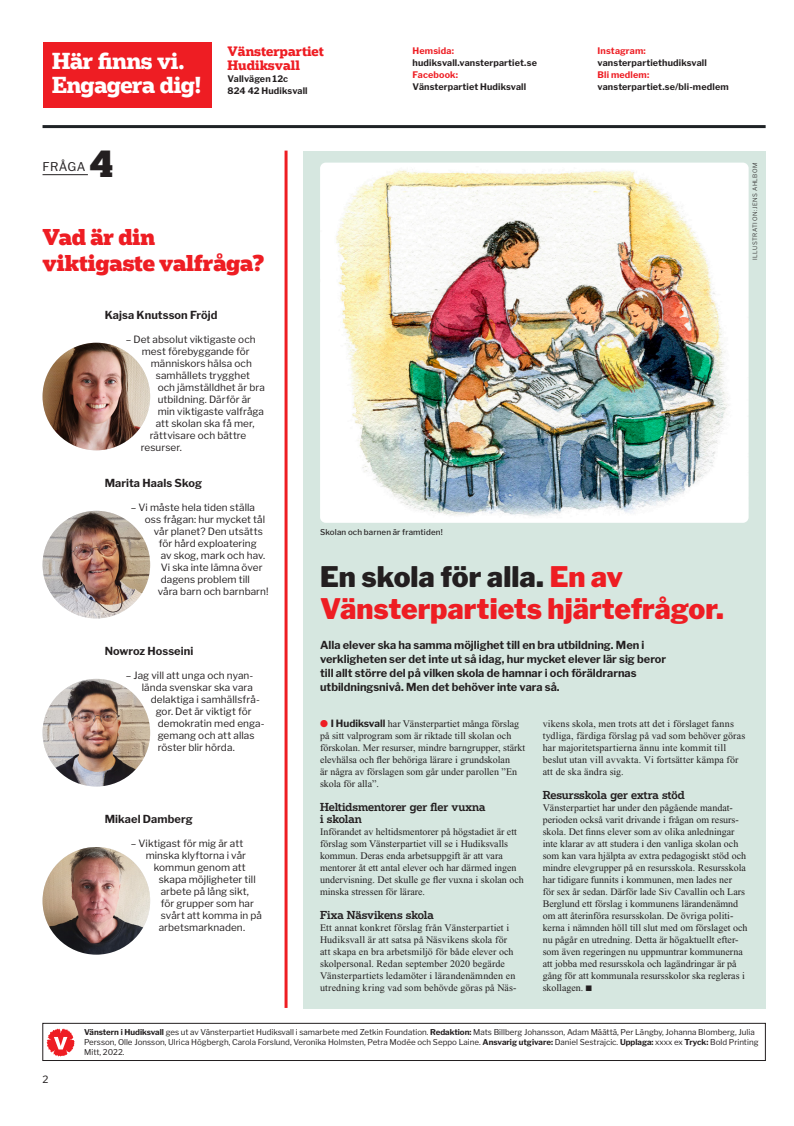
<style>
.page{position:relative;width:794px;height:1126px;background:#fff}
.page>*{position:absolute;margin:0;border:0;box-sizing:border-box;transform-origin:0 0}
.t1{font:900 36px "Popular";color:#231f20}
.Rubrik_Ledare_Libre{font:900 28.1px/31.6px "Libre Franklin";letter-spacing:-.005em;color:#ee1d23}
.Här_finns_vi_-_Popul{font:700 22px "Popular";letter-spacing:-.02em;color:#fff}
.Fråga_4_Rubrik_Popul{font:900 21.8px/25.9px "Popular";letter-spacing:-.01em;color:#ee1d23}
.t2{font:700 13px "Popular";color:#ee1d23}
.t3{font:12px "Libre Franklin";letter-spacing:.03em;color:#231f20}
.Ingress_Ledare_Libre{font:700 11px/14px "Libre Franklin";color:#231f20}
.Artikel__Mellanrubri{font:500 11px/12px "Popular";letter-spacing:-.01em;color:#231f20}
.Fråga_4_Namn_Libre_F{font:700 11px "Libre Franklin";letter-spacing:.01em;color:#231f20}
.Brödtext_Artikel_Tim{font:10px/12px "Times New Roman";color:#231f20}
.Fråga_4_Svar_Libre_F{font:10px "Libre Franklin";letter-spacing:.005em;color:#231f20}
.Här_finns_vi_Kontakt{font:700 9px/12px "Libre Franklin";letter-spacing:.015em;color:#231f20}
.Här_finns_vi_Kontakt-2{font:700 9px "Libre Franklin";letter-spacing:.015em;color:#ee1d23}
.t4{font:8px/10px "Libre Franklin";color:#231f20}
.Bildtext_8_10{font:500 8px "Libre Franklin";letter-spacing:.015em;color:#231f20}
.Fotobyline_vid_bild{font:300 6px "Libre Franklin";letter-spacing:.065em;color:#231f20}
.s1{color:#ee1d23}
.s2{color:#231f20}
.s3{font-family:"Libre Franklin";font-weight:700}
.s4{font-weight:700}
</style>
<div class="page">
<hr style="left:43px;top:125px;width:722px;height:3px;background:#1f2326">
<div style="left:43px;top:1022px;width:722px;height:38px;border:1px solid #231f20"></div>
<svg style="left:47px;top:1028px;width:28px;height:28px"></svg>
<div style="left:43px;top:43px;width:168px;height:65px;background:#ee1d23"></div>
<hr style="left:284px;top:151px;width:3px;height:856px;background:#ee1d23">
<div style="left:303px;top:151px;width:462px;height:857px;background:#d6e7e0"></div>
<img style="left:320px;top:163px;width:428px;height:360px">
<img style="left:43px;top:847px;width:107px;height:107px;border-radius:54px">
<img style="left:43px;top:343px;width:107px;height:107px;border-radius:54px">
<img style="left:43px;top:511px;width:107px;height:107px;border-radius:54px">
<img style="left:43px;top:678px;width:107px;height:108px;border-radius:54px">
<hr style="left:43px;top:174px;width:45px;height:1px;background:#231f20">
<p class="Här_finns_vi_-_Popul" style="left:52px;top:46px;width:134px">Här finns vi.</p>
<p class="Här_finns_vi_-_Popul" style="left:52px;top:70px;width:150px">Engagera dig!</p>
<p class="t3" style="left:43px;top:157px;width:45px">FRÅGA</p>
<p class="t1" style="left:89px;top:140px;width:25px">4</p>
<p class="t2" style="left:227px;top:42px;width:98px">Vänsterpartiet</p>
<p class="t2" style="left:227px;top:56px;width:74px">Hudiksvall</p>
<p class="Här_finns_vi_Kontakt" style="left:227px;top:72px;width:62px">Vallvägen 12c</p>
<p class="Här_finns_vi_Kontakt" style="left:227px;top:84px;width:82px">824 42 Hudiksvall</p>
<p class="Fråga_4_Rubrik_Popul" style="left:43px;top:223px;width:223px">Vad är din viktigaste valfråga?</p>
<p class="Här_finns_vi_Kontakt-2" style="left:412px;top:43px;width:43px">Hemsida:</p>
<p class="Här_finns_vi_Kontakt" style="left:412px;top:56px;width:126px">hudiksvall.vansterpartiet.se</p>
<p class="Här_finns_vi_Kontakt-2" style="left:412px;top:67px;width:47px">Facebook:</p>
<p class="Här_finns_vi_Kontakt" style="left:412px;top:80px;width:115px">Vänsterpartiet Hudiksvall</p>
<p class="Här_finns_vi_Kontakt-2" style="left:597px;top:43px;width:50px">Instagram:</p>
<p class="Här_finns_vi_Kontakt" style="left:597px;top:56px;width:111px">vansterpartiethudiksvall<br><span class="s1">Bli medlem:</span></p>
<p class="Här_finns_vi_Kontakt" style="left:597px;top:80px;width:133px">vansterpartiet.se/bli-medlem</p>
<p class="Fråga_4_Namn_Libre_F" style="left:105px;top:306px;width:114px">Kajsa Knutsson Fröjd</p>
<p class="Fråga_4_Svar_Libre_F" style="left:126px;top:331px;width:131px">– Det absolut viktigaste och</p>
<p class="Fråga_4_Svar_Libre_F" style="left:142px;top:343px;width:110px">mest förebyggande för</p>
<p class="Fråga_4_Svar_Libre_F" style="left:151px;top:355px;width:103px">människors hälsa och</p>
<p class="Fråga_4_Svar_Libre_F" style="left:156px;top:367px;width:96px">samhällets trygghet</p>
<p class="Fråga_4_Svar_Libre_F" style="left:158px;top:379px;width:109px">och jämställdhet är bra</p>
<p class="Fråga_4_Svar_Libre_F" style="left:158px;top:391px;width:95px">utbildning. Därför är</p>
<p class="Fråga_4_Svar_Libre_F" style="left:158px;top:403px;width:108px">min viktigaste valfråga</p>
<p class="Fråga_4_Svar_Libre_F" style="left:156px;top:415px;width:100px">att skolan ska få mer,</p>
<p class="Fråga_4_Svar_Libre_F" style="left:150px;top:427px;width:98px">rättvisare och bättre</p>
<p class="Fråga_4_Svar_Libre_F" style="left:141px;top:439px;width:43px">resurser.</p>
<p class="Fråga_4_Namn_Libre_F" style="left:105px;top:473px;width:99px">Marita Haals Skog</p>
<p class="Fråga_4_Svar_Libre_F" style="left:131px;top:499px;width:126px">– Vi måste hela tiden ställa</p>
<p class="Fråga_4_Svar_Libre_F" style="left:145px;top:511px;width:122px">oss frågan: hur mycket tål</p>
<p class="Fråga_4_Svar_Libre_F" style="left:154px;top:523px;width:111px">vår planet? Den utsätts</p>
<p class="Fråga_4_Svar_Libre_F" style="left:159px;top:535px;width:100px">för hård exploatering</p>
<p class="Fråga_4_Svar_Libre_F" style="left:161px;top:547px;width:106px">av skog, mark och hav.</p>
<p class="Fråga_4_Svar_Libre_F" style="left:161px;top:559px;width:103px">Vi ska inte lämna över</p>
<p class="Fråga_4_Svar_Libre_F" style="left:161px;top:571px;width:91px">dagens problem till</p>
<p class="Fråga_4_Svar_Libre_F" style="left:158px;top:583px;width:112px">våra barn och barnbarn!</p>
<p class="Bildtext_8_10" style="left:320px;top:525px;width:124px">Skolan och barnen är framtiden!</p>
<p class="Rubrik_Ledare_Libre" style="left:320px;top:558px;width:405px"><span class="s2">En skola för alla.</span> En av<br>Vänsterpartiets hjärtefrågor.</p>
<p class="Fotobyline_vid_bild" style="left:750px;top:260px;width:99px;rotate:-90deg">ILLUSTRATION: JENS AHLBOM</p>
<p class="Fråga_4_Namn_Libre_F" style="left:105px;top:642px;width:90px">Nowroz Hosseini</p>
<p class="Fråga_4_Svar_Libre_F" style="left:126px;top:667px;width:129px">– Jag vill att unga och nyan-</p>
<p class="Fråga_4_Svar_Libre_F" style="left:142px;top:679px;width:113px">lända svenskar ska vara</p>
<p class="Fråga_4_Svar_Libre_F" style="left:151px;top:691px;width:111px">delaktiga i samhällsfrå-</p>
<p class="Fråga_4_Svar_Libre_F" style="left:156px;top:703px;width:98px">gor. Det är viktigt för</p>
<p class="Fråga_4_Svar_Libre_F" style="left:158px;top:715px;width:108px">demokratin med enga-</p>
<p class="Fråga_4_Svar_Libre_F" style="left:158px;top:727px;width:98px">gemang och att allas</p>
<p class="Fråga_4_Svar_Libre_F" style="left:158px;top:739px;width:79px">röster blir hörda.</p>
<p class="Fråga_4_Namn_Libre_F" style="left:105px;top:810px;width:90px">Mikael Damberg</p>
<p class="Fråga_4_Svar_Libre_F" style="left:131px;top:835px;width:114px">– Viktigast för mig är att</p>
<p class="Fråga_4_Svar_Libre_F" style="left:146px;top:847px;width:102px">minska klyftorna i vår</p>
<p class="Fråga_4_Svar_Libre_F" style="left:154px;top:859px;width:94px">kommun genom att</p>
<p class="Fråga_4_Svar_Libre_F" style="left:159px;top:871px;width:98px">skapa möjligheter till</p>
<p class="Fråga_4_Svar_Libre_F" style="left:161px;top:883px;width:90px">arbete på lång sikt,</p>
<p class="Fråga_4_Svar_Libre_F" style="left:161px;top:895px;width:95px">för grupper som har</p>
<p class="Fråga_4_Svar_Libre_F" style="left:161px;top:907px;width:103px">svårt att komma in på</p>
<p class="Fråga_4_Svar_Libre_F" style="left:159px;top:919px;width:88px">arbetsmarknaden.</p>
<p class="Ingress_Ledare_Libre" style="left:320px;top:636px;width:347px">Alla elever ska ha samma möjlighet till en bra utbildning. Men i verkligheten ser det inte ut så idag, hur mycket elever lär sig beror till allt större del på vilken skola de hamnar i och föräldrarnas utbildningsnivå. Men det behöver inte vara så.</p>
<p class="Brödtext_Artikel_Tim" style="left:320px;top:717px;width:207px"><span class="s1">●</span> <span class="s3">I Hudiksvall</span> har Vänsterpartiet många förslag på sitt valprogram som är riktade till skolan och förskolan. Mer resurser, mindre barngrupper, stärkt elevhälsa och fler behöriga lärare i grundskolan<br>är några av förslagen som går under parollen ”En skola för alla”.</p>
<p class="Artikel__Mellanrubri" style="left:320px;top:800px;width:167px">Heltidsmentorer ger fler vuxna i skolan</p>
<p class="Brödtext_Artikel_Tim" style="left:320px;top:825px;width:205px">Införandet av heltidsmentorer på högstadiet är ett förslag som Vänsterpartiet vill se i Hudiksvalls kommun. Deras enda arbetsuppgift är att vara mentorer åt ett antal elever och har därmed ingen undervisning. Det skulle ge fler vuxna i skolan och minska stressen för lärare.</p>
<p class="Artikel__Mellanrubri" style="left:320px;top:908px;width:115px">Fixa Näsvikens skola</p>
<p class="Brödtext_Artikel_Tim" style="left:320px;top:921px;width:198px">Ett annat konkret förslag från Vänsterpartiet i Hudiksvall är att satsa på Näsvikens skola för att skapa en bra arbetsmiljö för både elever och skolpersonal. Redan september 2020 begärde Vänsterpartiets ledamöter i lärandenämnden en utredning kring vad som behövde göras på Näs-</p>
<p class="Brödtext_Artikel_Tim" style="left:542px;top:717px;width:204px">vikens skola, men trots att det i förslaget fanns tydliga, färdiga förslag på vad som behöver göras har majoritetspartierna ännu inte kommit till beslut utan vill avvakta. Vi fortsätter kämpa för att de ska ändra sig.</p>
<p class="Artikel__Mellanrubri" style="left:542px;top:788px;width:143px">Resursskola ger extra stöd</p>
<p class="Brödtext_Artikel_Tim" style="left:542px;top:801px;width:206px">Vänsterpartiet har under den pågående mandat&shy;perioden också varit drivande i frågan om resurs&shy;skola. Det finns elever som av olika anledningar inte klarar av att studera i den vanliga skolan och som kan vara hjälpta av extra pedagogiskt stöd och mindre elevgrupper på en resursskola. Resursskola har tidigare funnits i kommunen, men lades ner<br>för sex år sedan. Därför lade Siv Cavallin och Lars Berglund ett förslag i kommunens lärandenämnd om att återinföra resursskolan. De övriga politi&shy;kerna i nämnden höll till slut med om förslaget och nu pågår en utredning. Detta är högaktuellt efter&shy;som även regeringen nu uppmuntrar kommunerna att jobba med resursskola och lagändringar är på gång för att kommunala resursskolor ska regleras i skollagen. ■</p>
<p class="Fråga_4_Svar_Libre_F" style="left:43px;top:1071px;width:7px">2</p>
<p class="t4" style="left:84px;top:1026px;width:676px"><span class="s4">Vänstern i Hudiksvall</span> ges ut av Vänsterpartiet Hudiksvall i samarbete med Zetkin Foundation. <span class="s4">Redaktion:</span> Mats Billberg Johansson, Adam Määttä, Per Längby, Johanna Blomberg, Julia<br>Persson, Olle Jonsson, Ulrica Högbergh, Carola Forslund, Veronika Holmsten, Petra Modée och Seppo Laine. <span class="s4">Ansvarig utgivare:</span> Daniel Sestrajcic. <span class="s4">Upplaga:</span> xxxx ex <span class="s4">Tryck:</span> Bold Printing<br>Mitt, 2022.</p>
</div>
